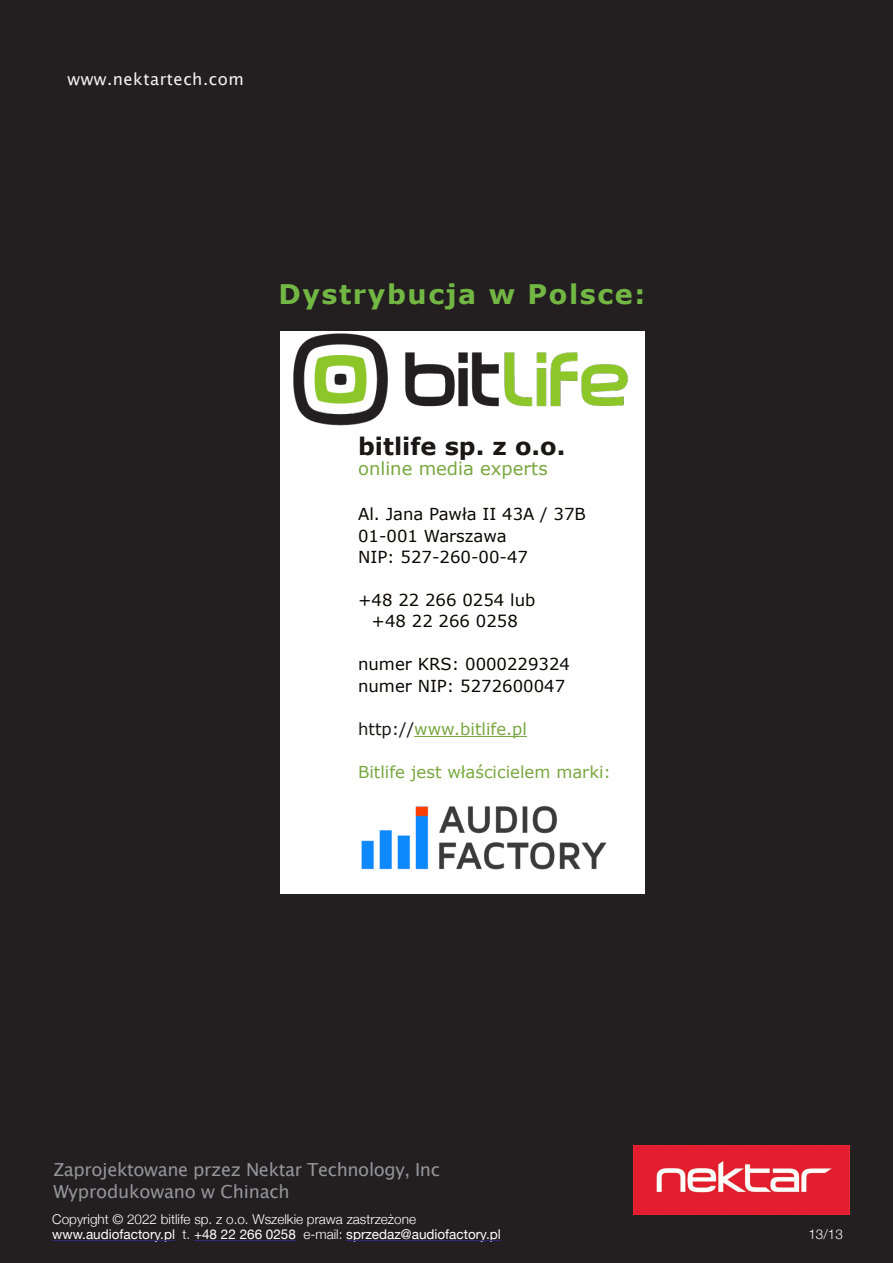
<style>
.page{position:relative;width:893px;height:1263px;background:#231f20}
.page>*{position:absolute;margin:0;border:0;box-sizing:border-box;transform-origin:0 0}
.t1{font:700 27px "Verdana";letter-spacing:.06em;color:#72b643}
.t2{font:700 24px "Verdana";color:#1b1716}
.t3{font:18px/21.6px "Lucida Grande";letter-spacing:-.02em;color:#939598}
.t4{font:18px "Verdana";color:#79a740}
.t5{font:16.5px/21.5px "Verdana";color:#080704}
.t6{font:16.5px "Verdana";color:#79a740}
.t7{font:16.5px "Lucida Grande";letter-spacing:.03em;color:#f2f3f4}
.t8{font:300 13.5px/15.3px "Helvetica Neue";color:#fff}
.t9{font:13.5px "Lucida Grande";letter-spacing:.03em;color:#fff}
.s1{color:#1b1716}
.s2{font-weight:400}
</style>
<div class="page">
<div style="left:280px;top:332px;width:364px;height:562px;background:#fff"></div>
<hr style="left:414px;top:736px;width:113px;height:1px;background:#79a740">
<img style="left:289px;top:331px;width:345px;height:95px">
<img style="left:361px;top:805px;width:246px;height:65px">
<img style="left:633px;top:1145px;width:216px;height:69px">
<hr style="left:52px;top:1240px;width:123px;height:1px;background:#2b2978">
<hr style="left:194px;top:1240px;width:102px;height:1px;background:#2b2978">
<hr style="left:346px;top:1240px;width:155px;height:1px;background:#2b2978">
<p class="t7" style="left:68px;top:72px;width:178px">www.nektartech.com</p>
<h1 class="t1" style="left:278px;top:284px;width:368px">Dystrybucja w Polsce:</h1>
<h2 class="t2" style="left:358px;top:437px;width:209px">bitlife sp. z o.o.</h2>
<h3 class="t4" style="left:358px;top:461px;width:191px">online media experts</h3>
<p class="t5" style="left:358px;top:505px;width:229px">Al. Jana Pawła II 43A / 37B<br>01-001 Warszawa<br>NIP: 527-260-00-47</p>
<p class="t5" style="left:358px;top:590px;width:179px;text-align:center">+48 22 266 0254 lub +48 22 266 0258</p>
<p class="t5" style="left:358px;top:655px;width:213px">numer KRS: 0000229324 numer NIP: 5272600047</p>
<p class="t6" style="left:358px;top:722px;width:170px"><span class="s1">http://</span>www.bitlife.pl</p>
<p class="t6" style="left:358px;top:765px;width:254px">Bitlife jest właścicielem marki:</p>
<h3 class="t3" style="left:53px;top:1160px;width:388px">Zaprojektowane przez Nektar Technology, Inc<br>Wyprodukowano w Chinach</h3>
<p class="t8" style="left:52px;top:1211px;width:450px">Copyright © 2022 bitlife sp. z o.o. Wszelkie prawa zastrzeżone <span class="s2">www.audiofactory.pl</span> t. <span class="s2">+48 22 266 0258</span> e-mail: <span class="s2">sprzedaz@audiofactory.pl</span></p>
<p class="t9" style="left:92px;top:1219px;width:146px">www.nektartech.com</p>
<p class="t8" style="left:808px;top:1226px;width:36px">13/13</p>
</div>
